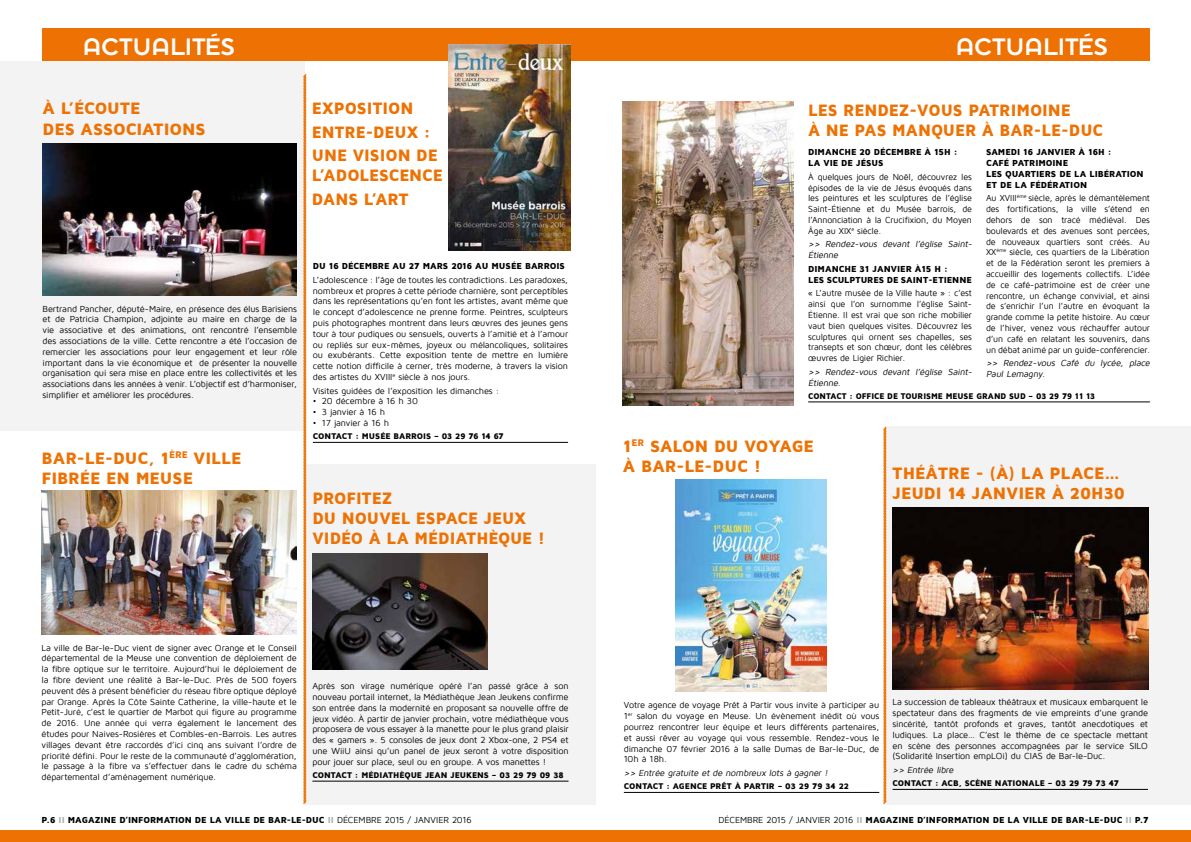
<style>
.page{position:relative;width:1191px;height:842px;background:#fff}
.page>*{position:absolute;margin:0;border:0;box-sizing:border-box;transform-origin:0 0}
.t1{font:26.4px "Dessau Pro Drei";color:#fff}
.t2{font:900 17px/20.4px "Maven Pro";letter-spacing:-.005em;color:#ee7203}
.t3{font:9px/10.8px "Maven Pro";letter-spacing:-.015em;color:#000;text-align:justify}
.t4{font:900 9px/10.8px "Maven Pro";letter-spacing:-.005em;color:#000}
.t5{font:italic 9px/10.8px "Maven Pro";color:#000}
.t6{font:900 8.5px "Maven Pro";letter-spacing:-.005em;color:#000}
.s1{color:#b3b2b2}
.s2{font-weight:400}
</style>
<div class="page">
<div style="left:305px;top:464px;width:290px;height:341px;background:#f3f3f3"></div>
<div style="left:0;top:61px;width:305px;height:370px;background:#f3f3f3"></div>
<div style="left:886px;top:427px;width:305px;height:378px;background:#f3f3f3"></div>
<div style="left:0;top:830px;width:595px;height:12px;background:#ee7203"></div>
<div style="left:595px;top:830px;width:596px;height:12px;background:#ee7203"></div>
<div style="left:590px;top:28px;width:559px;height:33px;background:#ee7203"></div>
<div style="left:43px;top:28px;width:556px;height:33px;background:#ee7203"></div>
<svg style="left:883px;top:426px;width:4px;height:379px;background:#f1a662"></svg>
<hr style="left:313px;top:442px;width:255px;height:1px;background:#000">
<hr style="left:312px;top:781px;width:256px;height:1px;background:#000">
<img style="left:312px;top:553px;width:175px;height:117px">
<hr style="left:624px;top:792px;width:255px;height:1px;background:#000">
<img style="left:42px;top:490px;width:255px;height:144px">
<svg style="left:303px;top:73px;width:4px;height:732px;background:#f1a662"></svg>
<img style="left:43px;top:144px;width:254px;height:151px">
<hr style="left:808px;top:401px;width:341px;height:1px;background:#000">
<hr style="left:892px;top:789px;width:256px;height:1px;background:#000">
<img style="left:892px;top:508px;width:256px;height:182px">
<img style="left:449px;top:45px;width:121px;height:206px">
<img style="left:623px;top:102px;width:170px;height:303px">
<img style="left:676px;top:479px;width:150px;height:213px">
<h1 class="t1" style="left:83px;top:32px;width:154px">ACTUALITÉS</h1>
<h1 class="t1" style="left:956px;top:32px;width:154px">ACTUALITÉS</h1>
<h2 class="t2" style="left:43px;top:99px;width:165px">À L’ÉCOUTE<br>DES ASSOCIATIONS</h2>
<h2 class="t2" style="left:312px;top:97px;width:127px;line-height:23.2px">EXPOSITION<br>ENTRE-DEUX :<br>UNE VISION DE</h2>
<h2 class="t2" style="left:312px;top:164px;width:132px;line-height:23.2px">L’ADOLESCENCE<br>DANS L’ART</h2>
<p class="t3" style="left:43px;top:303px;width:256px">Bertrand Pancher, député-Maire, en présence des élus Barisiens et de Patricia Champion, adjointe au maire en charge de la vie associative et des animations, ont rencontré l’ensemble des associations de la ville. Cette rencontre a été l’occasion de remercier les associations pour leur engagement et leur rôle important dans la vie économique et de présenter la nouvelle organisation qui sera mise en place entre les collectivités et les associations dans les années à venir. L’objectif est d’harmoniser, simplifier et améliorer les procédures.</p>
<h2 class="t2" style="left:42px;top:448px;width:201px">BAR-LE-DUC, 1<sup>ÈRE</sup> VILLE<br>FIBRÉE EN MEUSE</h2>
<p class="t4" style="left:313px;top:261px;width:253px">DU 16 DÉCEMBRE AU 27 MARS 2016 AU MUSÉE BARROIS</p>
<p class="t3" style="left:313px;top:274px;width:257px">L’adolescence : l’âge de toutes les contradictions. Les paradoxes, nombreux et propres à cette période charnière, sont perceptibles dans les représentations qu’en font les artistes, avant même que le concept d’adolescence ne prenne forme. Peintres, sculpteurs puis photographes montrent dans leurs œuvres des jeunes gens tour à tour pudiques ou sensuels, ouverts à l’amitié et à l’amour ou repliés sur eux-mêmes, joyeux ou mélancoliques, solitaires ou exubérants. Cette exposition tente de mettre en lumière cette notion difficile à cerner, très moderne, à travers la vision des artistes du XVIII<sup>e</sup> siècle à nos jours.</p>
<p class="t3" style="left:313px;top:385px;width:188px">Visites guidées de l’exposition les dimanches :</p>
<p class="t3" style="left:313px;top:396px;width:107px">• 20 décembre à 16 h 30</p>
<p class="t3" style="left:313px;top:407px;width:74px">• 3 janvier à 16 h</p>
<p class="t3" style="left:313px;top:418px;width:78px">• 17 janvier à 16 h</p>
<p class="t6" style="left:313px;top:432px;width:192px">CONTACT : MUSÉE BARROIS – 03 29 76 14 67</p>
<h2 class="t2" style="left:312px;top:488px;width:234px">PROFITEZ<br>DU NOUVEL ESPACE JEUX<br>VIDÉO À LA MÉDIATHÈQUE !</h2>
<p class="t3" style="left:42px;top:642px;width:257px">La ville de Bar-le-Duc vient de signer avec Orange et le Conseil départemental de la Meuse une convention de déploiement de la fibre optique sur le territoire. Aujourd’hui le déploiement de la fibre devient une réalité à Bar-le-Duc. Près de 500 foyers peuvent dès à présent bénéficier du réseau fibre optique déployé par Orange. Après la Côte Sainte Catherine, la ville-haute et le Petit-Juré, c’est le quartier de Marbot qui figure au programme de 2016. Une année qui verra également le lancement des études pour Naives-Rosières et Combles-en-Barrois. Les autres villages devant être raccordés d’ici cinq ans suivant l’ordre de priorité défini. Pour le reste de la communauté d’agglomération, le passage à la fibre va s’effectuer dans le cadre du schéma départemental d’aménagement numérique.</p>
<p class="t3" style="left:312px;top:681px;width:258px">Après son virage numérique opéré l’an passé grâce à son nouveau portail internet, la Médiathèque Jean Jeukens confirme son entrée dans la modernité en proposant sa nouvelle offre de jeux vidéo. À partir de janvier prochain, votre médiathèque vous proposera de vous essayer à la manette pour le plus grand plaisir des « gamers ». 5 consoles de jeux dont 2 Xbox-one, 2 PS4 et une WiiU ainsi qu’un panel de jeux seront à votre disposition pour jouer sur place, seul ou en groupe. A vos manettes !</p>
<p class="t6" style="left:312px;top:770px;width:253px">CONTACT : MÉDIATHÈQUE JEAN JEUKENS – 03 29 79 09 38</p>
<h2 class="t2" style="left:808px;top:100px;width:296px">LES RENDEZ-VOUS PATRIMOINE<br>À NE PAS MANQUER À BAR-LE-DUC</h2>
<p class="t4" style="left:808px;top:147px;width:151px">DIMANCHE 20 DÉCEMBRE À 15H :<br>LA VIE DE JÉSUS</p>
<p class="t3" style="left:808px;top:171px;width:165px">À quelques jours de Noël, découvrez les épisodes de la vie de Jésus évoqués dans les peintures et les sculptures de l’église Saint-Étienne et du Musée barrois, de l’Annonciation à la Crucifixion, du Moyen Âge au XIX<sup>e</sup> siècle.</p>
<p class="t5" style="left:808px;top:239px;width:167px">&gt;&gt; Rendez-vous devant l’église Saint-<br>Étienne</p>
<p class="t4" style="left:808px;top:263px;width:165px">DIMANCHE 31 JANVIER À15 H :<br>LES SCULPTURES DE SAINT-ETIENNE</p>
<p class="t3" style="left:808px;top:288px;width:165px">« L’autre musée de la Ville haute » : c’est ainsi que l’on surnomme l’église Saint-Étienne. Il est vrai que son riche mobilier vaut bien quelques visites. Découvrez les sculptures qui ornent ses chapelles, ses transepts et son chœur, dont les célèbres œuvres de Ligier Richier.</p>
<p class="t5" style="left:808px;top:366px;width:167px">&gt;&gt; Rendez-vous devant l’église Saint-<br>Étienne.</p>
<p class="t4" style="left:986px;top:147px;width:159px">SAMEDI 16 JANVIER À 16H :<br>CAFÉ PATRIMOINE<br>LES QUARTIERS DE LA LIBÉRATION<br>ET DE LA FÉDÉRATION</p>
<p class="t3" style="left:986px;top:193px;width:165px">Au XVIII<sup>ème</sup> siècle, après le démantèlement des fortifications, la ville s’étend en dehors de son tracé médiéval. Des boulevards et des avenues sont percées, de nouveaux quartiers sont créés. Au XX<sup>ème</sup> siècle, ces quartiers de la Libération et de la Fédération seront les premiers à accueillir des logements collectifs. L’idée de ce café-patrimoine est de créer une rencontre, un échange convivial, et ainsi de s’enrichir l’un l’autre en évoquant la grande comme la petite histoire. Au cœur de l’hiver, venez vous réchauffer autour d’un café en relatant les souvenirs, dans un débat animé par un guide-conférencier.</p>
<p class="t5" style="left:986px;top:358px;width:167px">&gt;&gt; Rendez-vous Café du lycée, place<br>Paul Lemagny.</p>
<p class="t6" style="left:808px;top:391px;width:288px">CONTACT : OFFICE DE TOURISME MEUSE GRAND SUD – 03 29 79 11 13</p>
<h2 class="t2" style="left:623px;top:436px;width:193px">1<sup>ER</sup> SALON DU VOYAGE<br>À BAR-LE-DUC !</h2>
<h2 class="t2" style="left:892px;top:463px;width:234px">THÉÂTRE - (À) LA PLACE…<br>JEUDI 14 JANVIER À 20H30</h2>
<p class="t3" style="left:624px;top:700px;width:257px">Votre agence de voyage Prêt à Partir vous invite à participer au 1<sup>er</sup> salon du voyage en Meuse. Un évènement inédit où vous pourrez rencontrer leur équipe et leurs différents partenaires, et aussi rêver au voyage qui vous ressemble. Rendez-vous le dimanche 07 février 2016 à la salle Dumas de Bar-le-Duc, de 10h à 18h.</p>
<p class="t5" style="left:624px;top:768px;width:207px">&gt;&gt; Entrée gratuite et de nombreux lots à gagner !</p>
<p class="t6" style="left:624px;top:782px;width:227px">CONTACT : AGENCE PRÊT À PARTIR – 03 29 79 34 22</p>
<p class="t3" style="left:892px;top:697px;width:257px">La succession de tableaux théâtraux et musicaux embarquent le spectateur dans des fragments de vie empreints d’une grande sincérité, tantôt profonds et graves, tantôt anecdotiques et ludiques. La place… C’est le thème de ce spectacle mettant en scène des personnes accompagnées par le service SILO (Solidarité Insertion empLOi) du CIAS de Bar-le-Duc.</p>
<p class="t5" style="left:892px;top:765px;width:64px">&gt;&gt; Entrée libre</p>
<p class="t6" style="left:892px;top:779px;width:228px">CONTACT : ACB, SCÈNE NATIONALE – 03 29 79 73 47</p>
<p class="t4" style="left:42px;top:815px;width:432px">P.6 <span class="s1">II</span> MAGAZINE D’INFORMATION DE LA VILLE DE BAR-LE-DUC <span class="s1">II</span> <span class="s2">DÉCEMBRE 2015 / JANVIER 2016</span></p>
<p class="t4" style="left:718px;top:815px;width:431px"><span class="s2">DÉCEMBRE 2015 / JANVIER 2016</span> <span class="s1">II</span> MAGAZINE D’INFORMATION DE LA VILLE DE BAR-LE-DUC <span class="s1">II</span> P.7</p>
</div>
